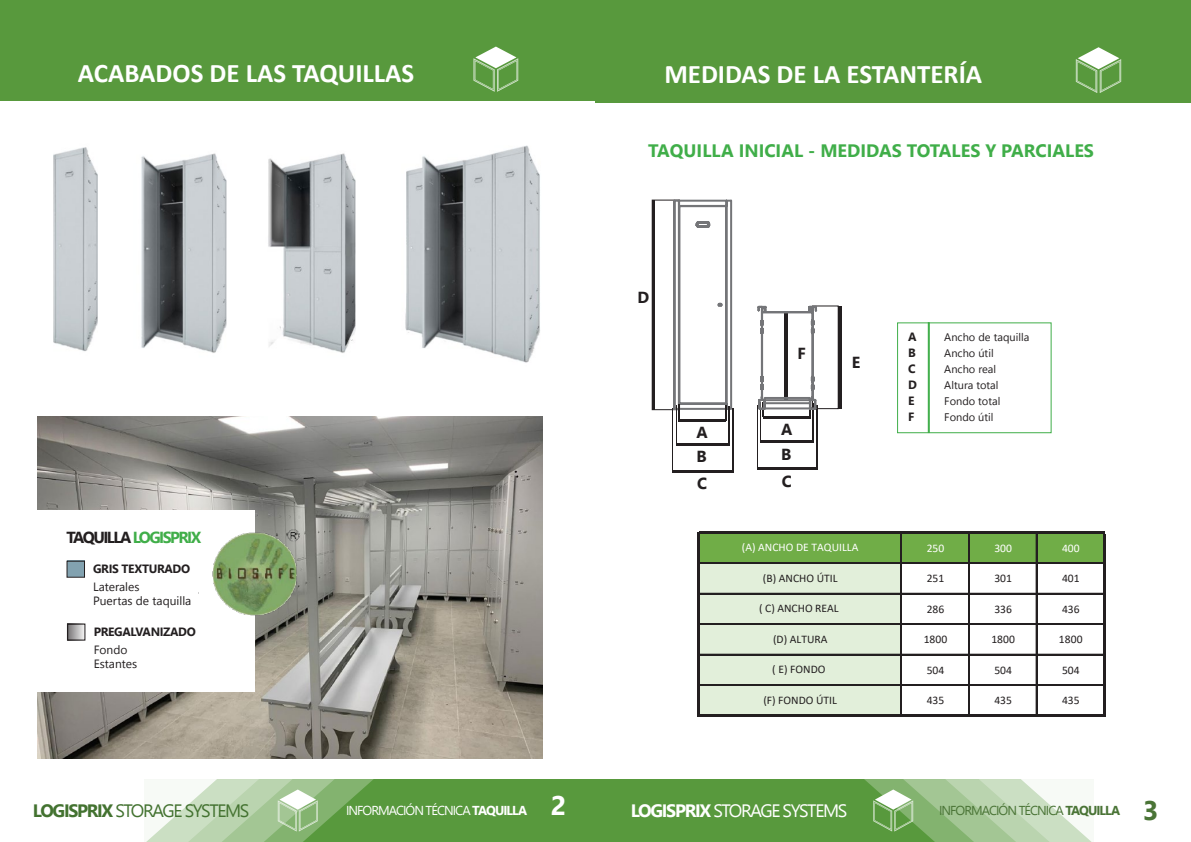
<style>
.page{position:relative;width:1191px;height:842px;background:#fff}
.page>*{position:absolute;margin:0;border:0;box-sizing:border-box;transform-origin:0 0}
.t1{font:700 26.9px "Calibri";color:#fff}
.t2{font:700 18px "Leelawadee UI";color:#40ae49}
.t3{font:17.9px "Leelawadee UI";letter-spacing:-.075em;color:#437230}
.t4{font:17.9px "Leelawadee UI";letter-spacing:-.075em;color:#fff}
.t5{font:700 16px "Leelawadee UI";letter-spacing:-.1em;color:#40ae49}
.t6{font:700 16px "Leelawadee UI";color:#231f20}
.t7{font:13px "Leelawadee UI";letter-spacing:-.075em;color:#fff}
.t8{font:13px "Leelawadee UI";letter-spacing:-.075em;color:#4a7436}
.t9{font:12px/14.4px "Leelawadee UI";color:#231f20}
.t10{font:700 12px "Leelawadee UI";letter-spacing:-.03em;color:#231f20}
.t11{font:11.6px "Calibri";letter-spacing:.005em;color:#231f20}
.t12{font:11.6px "Calibri";color:#fff}
.t13{font:11px "Leelawadee UI";color:#231f20}
.s1{color:#231f20}
.s2{font-weight:700}
.s3{font-weight:700;font-size:26.9px}
</style>
<div class="page">
<div style="left:144px;top:779px;width:475px;height:63px;background:#58993d"></div>
<div style="left:619px;top:779px;width:474px;height:63px;background:#58993d"></div>
<svg style="left:144px;top:779px;width:230px;height:63px"></svg>
<svg style="left:864px;top:779px;width:229px;height:63px;background:#afcda2"></svg>
<img style="left:38px;top:417px;width:504px;height:342px">
<div style="left:35px;top:511px;width:220px;height:181px;background:#fff"></div>
<div style="left:0;top:0;width:609px;height:101px;background:#58993d"></div>
<svg style="left:473px;top:47px;width:45px;height:45px"></svg>
<div style="left:67px;top:561px;width:17px;height:16px;background:#82a2b0"></div>
<div style="left:67px;top:561px;width:18px;height:17px;border:1px solid #231f20"></div>
<svg style="left:69px;top:626px;width:14px;height:13px"></svg>
<div style="left:67px;top:623px;width:18px;height:18px;border:1px solid #231f20"></div>
<img style="left:53px;top:147px;width:45px;height:205px">
<img style="left:141px;top:153px;width:86px;height:200px">
<img style="left:268px;top:153px;width:88px;height:200px">
<img style="left:405px;top:145px;width:135px;height:218px">
<img style="left:198px;top:521px;width:112px;height:109px">
<div style="left:595px;top:0;width:596px;height:102px;background:#58993d"></div>
<svg style="left:1075px;top:47px;width:46px;height:46px"></svg>
<hr style="left:652px;top:200px;width:3px;height:210px;background:#231f20">
<hr style="left:838px;top:306px;width:4px;height:103px;background:#231f20">
<div style="left:651px;top:200px;width:29px;height:210px;border:1px solid #231f20"></div>
<hr style="left:676px;top:443px;width:53px;height:3px;background:#231f20">
<hr style="left:760px;top:440px;width:53px;height:3px;background:#231f20">
<hr style="left:672px;top:470px;width:60px;height:3px;background:#231f20">
<hr style="left:757px;top:467px;width:59px;height:3px;background:#231f20">
<hr style="left:678px;top:419px;width:48px;height:2px;background:#231f20">
<hr style="left:763px;top:416px;width:47px;height:3px;background:#231f20">
<hr style="left:676px;top:405px;width:1px;height:39px;background:#231f20">
<hr style="left:760px;top:402px;width:1px;height:40px;background:#231f20">
<hr style="left:672px;top:408px;width:1px;height:63px;background:#231f20">
<hr style="left:757px;top:405px;width:1px;height:63px;background:#231f20">
<hr style="left:728px;top:407px;width:1px;height:39px;background:#231f20">
<hr style="left:812px;top:404px;width:1px;height:39px;background:#231f20">
<hr style="left:732px;top:408px;width:1px;height:65px;background:#231f20">
<hr style="left:816px;top:405px;width:2px;height:65px;background:#231f20">
<svg style="left:672px;top:199px;width:61px;height:221px"></svg>
<svg style="left:757px;top:305px;width:62px;height:112px"></svg>
<div style="left:897px;top:322px;width:154px;height:111px;border:1px solid #40ae49"></div>
<div style="left:927px;top:322px;width:2px;height:111px;border:1px solid #40ae49"></div>
<div style="left:699px;top:533px;width:405px;height:30px;background:#70ad47"></div>
<div style="left:699px;top:563px;width:202px;height:153px;background:#e2efda"></div>
<hr style="left:697px;top:532px;width:2px;height:184px;background:#231f20">
<hr style="left:900px;top:534px;width:1px;height:180px;background:#231f20">
<hr style="left:968px;top:534px;width:1px;height:180px;background:#231f20">
<hr style="left:1036px;top:534px;width:1px;height:180px;background:#231f20">
<hr style="left:1103px;top:534px;width:2px;height:182px;background:#231f20">
<hr style="left:699px;top:532px;width:406px;height:2px;background:#231f20">
<hr style="left:699px;top:563px;width:404px;height:1px;background:#231f20">
<hr style="left:699px;top:593px;width:404px;height:1px;background:#231f20">
<hr style="left:699px;top:623px;width:404px;height:1px;background:#231f20">
<hr style="left:699px;top:624px;width:404px;height:1px;background:#231f20">
<hr style="left:699px;top:654px;width:404px;height:1px;background:#231f20">
<hr style="left:699px;top:684px;width:404px;height:1px;background:#231f20">
<hr style="left:699px;top:685px;width:404px;height:1px;background:#231f20">
<hr style="left:699px;top:714px;width:406px;height:2px;background:#231f20">
<h1 class="t1" style="left:78px;top:54px;width:338px">ACABADOS DE LAS TAQUILLAS</h1>
<h3 class="t5" style="left:67px;top:526px;width:136px"><span class="s1">TAQUILLA</span> LOGISPRIX</h3>
<p class="t10" style="left:93px;top:560px;width:99px">GRIS TEXTURADO</p>
<p class="t9" style="left:93px;top:579px;width:100px">Laterales<br>Puertas de taquilla</p>
<p class="t10" style="left:94px;top:623px;width:104px">PREGALVANIZADO</p>
<p class="t9" style="left:94px;top:642px;width:45px">Fondo<br>Estantes</p>
<h1 class="t1" style="left:664px;top:55px;width:319px">MEDIDAS DE LA ESTANTERÍA</h1>
<h2 class="t2" style="left:648px;top:137px;width:447px">TAQUILLA INICIAL - MEDIDAS TOTALES Y PARCIALES</h2>
<h3 class="t6" style="left:637px;top:286px;width:13px">D</h3>
<h3 class="t6" style="left:797px;top:342px;width:10px">F</h3>
<h3 class="t6" style="left:696px;top:421px;width:13px">A</h3>
<h3 class="t6" style="left:781px;top:418px;width:13px">A</h3>
<h3 class="t6" style="left:696px;top:445px;width:12px">B</h3>
<h3 class="t6" style="left:781px;top:442px;width:12px">B</h3>
<h3 class="t6" style="left:697px;top:472px;width:11px">C</h3>
<h3 class="t6" style="left:781px;top:469px;width:11px">C</h3>
<h3 class="t6" style="left:851px;top:351px;width:10px">E</h3>
<p class="t12" style="left:742px;top:539px;width:118px">(A) ANCHO DE TAQUILLA</p>
<p class="t11" style="left:763px;top:570px;width:76px">(B) ANCHO ÚTIL</p>
<p class="t11" style="left:759px;top:600px;width:81px">( C) ANCHO REAL</p>
<p class="t11" style="left:773px;top:631px;width:56px">(D) ALTURA</p>
<p class="t11" style="left:772px;top:661px;width:55px">( E) FONDO</p>
<p class="t11" style="left:763px;top:692px;width:75px">(F) FONDO ÚTIL</p>
<p class="t10" style="left:908px;top:328px;width:10px">A</p>
<p class="t13" style="left:944px;top:329px;width:86px">Ancho de taquilla</p>
<p class="t10" style="left:908px;top:344px;width:9px">B</p>
<p class="t13" style="left:944px;top:345px;width:51px">Ancho útil</p>
<p class="t10" style="left:908px;top:360px;width:9px">C</p>
<p class="t13" style="left:944px;top:361px;width:53px">Ancho real</p>
<p class="t10" style="left:908px;top:376px;width:10px">D</p>
<p class="t13" style="left:944px;top:377px;width:56px">Altura total</p>
<p class="t10" style="left:908px;top:392px;width:8px">E</p>
<p class="t13" style="left:944px;top:393px;width:58px">Fondo total</p>
<p class="t10" style="left:908px;top:408px;width:8px">F</p>
<p class="t13" style="left:944px;top:409px;width:51px">Fondo útil</p>
<p class="t12" style="left:926px;top:540px;width:19px">250</p>
<p class="t12" style="left:994px;top:540px;width:19px">300</p>
<p class="t12" style="left:1062px;top:540px;width:19px">400</p>
<p class="t11" style="left:926px;top:570px;width:19px">251</p>
<p class="t11" style="left:994px;top:570px;width:19px">301</p>
<p class="t11" style="left:1062px;top:570px;width:19px">401</p>
<p class="t11" style="left:926px;top:601px;width:19px">286</p>
<p class="t11" style="left:994px;top:601px;width:19px">336</p>
<p class="t11" style="left:1062px;top:601px;width:19px">436</p>
<p class="t11" style="left:923px;top:631px;width:25px">1800</p>
<p class="t11" style="left:991px;top:631px;width:25px">1800</p>
<p class="t11" style="left:1059px;top:631px;width:25px">1800</p>
<p class="t11" style="left:926px;top:662px;width:19px">504</p>
<p class="t11" style="left:994px;top:662px;width:19px">504</p>
<p class="t11" style="left:1062px;top:662px;width:19px">504</p>
<p class="t11" style="left:926px;top:692px;width:19px">435</p>
<p class="t11" style="left:994px;top:692px;width:19px">435</p>
<p class="t11" style="left:1062px;top:692px;width:19px">435</p>
<h3 class="t3" style="left:33px;top:798px;width:218px"><span class="s2">LOGISPRIX</span> STORAGE SYSTEMS</h3>
<p class="t7" style="left:346px;top:801px;width:222px">INFORMACIÓN TÉCNICA <span class="s2">TAQUILLA</span> <span class="s3">2</span></p>
<h3 class="t4" style="left:631px;top:798px;width:218px"><span class="s2">LOGISPRIX</span> STORAGE SYSTEMS</h3>
<p class="t8" style="left:939px;top:801px;width:221px">INFORMACIÓN TÉCNICA <span class="s2">TAQUILLA</span> <span class="s3">3</span></p>
</div>
